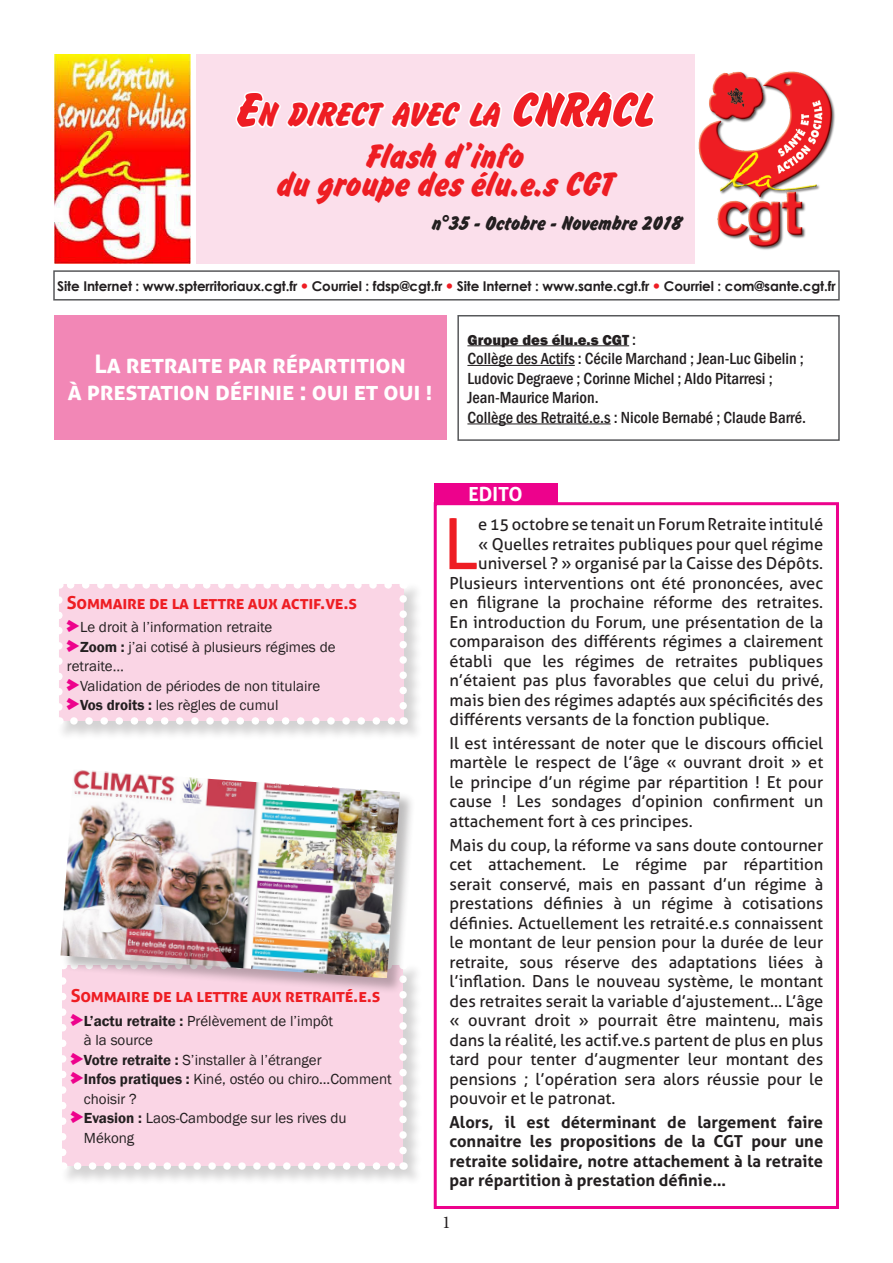
<style>
.page{position:relative;width:893px;height:1263px;background:#fff}
.page>*{position:absolute;margin:0;border:0;box-sizing:border-box;transform-origin:0 0}
.txt_courant{font:70.65px "Aller";color:#ee1d23}
.t1{font:36px/28.5px "Brush Hand New";color:#ee1d23;text-align:center}
.t2{font:35.7px "Brush Hand New";color:#ee1d23}
.accroche_couv{font:700 25.5px/27px "Aller";color:#fff;text-align:center}
.t3{font:21px "Brush Hand New";color:#231f20}
.t4{font:700 19.5px "Aller";color:#fff}
.intertitre{font:700 18px "Aller";color:#ee1d23}
.t5{font:18px "Minion Pro";color:#231f20}
.txt_courant-2{font:16.5px/19.5px "Aller";color:#231f20;text-align:justify}
.t6{font:500 condensed 16.5px/19.5px "Franklin Gothic";color:#231f20}
.txt_courant-3{font:700 16.5px/19.5px "Aller";color:#231f20;text-align:justify}
.txt_encadré{font:15px/19.5px "Franklin Gothic";color:#231f20}
.t7{font:800 15px "Franklin Gothic";color:#231f20}
.t8{font:700 13.5px "Century Gothic";letter-spacing:-.01em;color:#231f20}
.s1{font-size:51px}
.s2{font-weight:500;font-stretch:condensed;font-size:16.5px}
.s3{font-family:"Arrowstfb";color:#ed028c}
.s4{font-weight:600}
</style>
<div class="page">
<div style="left:434px;top:502px;width:405px;height:707px;border:3px solid #ed028c"></div>
<img style="left:55px;top:54px;width:135px;height:210px">
<img style="left:698px;top:71px;width:137px;height:179px">
<div style="left:197px;top:54px;width:498px;height:210px;background:#fbdfeb"></div>
<svg style="left:235px;top:91px;width:267px;height:38px"></svg>
<svg style="left:512px;top:90px;width:143px;height:39px"></svg>
<div style="left:53px;top:270px;width:787px;height:31px;border:2px solid #57585a"></div>
<hr style="left:467px;top:345px;width:162px;height:1px;background:#231f20">
<hr style="left:467px;top:365px;width:108px;height:1px;background:#231f20">
<hr style="left:467px;top:423px;width:144px;height:1px;background:#231f20">
<div style="left:457px;top:315px;width:383px;height:126px;border:2px solid #57585a"></div>
<div style="left:54px;top:315px;width:392px;height:125px;background:#f287b6"></div>
<div style="left:434px;top:483px;width:123px;height:22px;background:#ed028c"></div>
<div style="left:56px;top:582px;width:367px;height:159px;background:#231f20;opacity:.2"></div>
<div style="left:59px;top:585px;width:344px;height:136px;background:#fad5e5"></div>
<svg style="left:74px;top:717px;width:322px;height:8px"></svg>
<svg style="left:66px;top:582px;width:322px;height:7px"></svg>
<svg style="left:56px;top:600px;width:7px;height:125px"></svg>
<svg style="left:399px;top:582px;width:8px;height:124px"></svg>
<div style="left:60px;top:962px;width:363px;height:224px;background:#231f20;opacity:.2"></div>
<div style="left:63px;top:965px;width:340px;height:201px;background:#fad5e5"></div>
<svg style="left:78px;top:1162px;width:318px;height:8px"></svg>
<svg style="left:60px;top:981px;width:6px;height:189px"></svg>
<svg style="left:399px;top:995px;width:8px;height:155px"></svg>
<div style="left:61px;top:770px;width:355px;height:225px;background:#231f20;opacity:.3"></div>
<img style="left:60px;top:770px;width:340px;height:208px">
<p class="t2" style="left:238px;top:92px;width:418px"><span class="s1">E</span>N DIRECT AVEC LA <span class="s1">CNRACL</span></p>
<p class="t1" style="left:277px;top:141px;width:338px">Flash d’info<br>du groupe des élu.e.s CGT</p>
<p class="t3" style="left:432px;top:210px;width:252px">n°35 - Octobre - Novembre 2018</p>
<p class="t8" style="left:57px;top:275px;width:780px">Site Internet : www.spterritoriaux.cgt.fr Courriel : fdsp@cgt.fr Site Internet : www.sante.cgt.fr Courriel : com@sante.cgt.fr</p>
<p class="accroche_couv" style="left:68px;top:351px;width:367px">La retraite par répartition<br>à prestation définie : oui et oui !</p>
<p class="t7" style="left:467px;top:330px;width:170px">Groupe des élu.e.s CGT <span class="s2">:</span></p>
<p class="t6" style="left:467px;top:349px;width:338px">Collège des Actifs : Cécile Marchand ; Jean-Luc Gibelin ;<br>Ludovic Degraeve ; Corinne Michel ; Aldo Pitarresi ;<br>Jean-Maurice Marion.</p>
<p class="t6" style="left:467px;top:407px;width:340px">Collège des Retraité.e.s : Nicole Bernabé ; Claude Barré.</p>
<p class="intertitre" style="left:67px;top:591px;width:291px">Sommaire de la lettre aux actif.ve.s</p>
<p class="txt_encadré" style="left:67px;top:618px;width:207px"><span class="s3">p</span>Le droit à l’information retraite</p>
<p class="txt_encadré" style="left:67px;top:637px;width:270px"><span class="s3">p</span><span class="s4">Zoom :</span> j’ai cotisé à plusieurs régimes de retraite…</p>
<p class="txt_encadré" style="left:67px;top:676px;width:255px"><span class="s3">p</span>Validation de périodes de non titulaire</p>
<p class="txt_encadré" style="left:67px;top:696px;width:213px"><span class="s3">p</span><span class="s4">Vos droits :</span> les règles de cumul</p>
<p class="intertitre" style="left:71px;top:984px;width:311px">Sommaire de la lettre aux retraité.e.s</p>
<p class="txt_encadré" style="left:84px;top:1011px;width:251px;text-indent:-13px"><span class="s3">p</span><span class="s4">L’actu retraite :</span> Prélèvement de l’impôt à la source</p>
<p class="txt_encadré" style="left:71px;top:1050px;width:252px"><span class="s3">p</span><span class="s4">Votre retraite :</span> S’installer à l’étranger</p>
<p class="txt_encadré" style="left:84px;top:1070px;width:309px;text-indent:-13px"><span class="s3">p</span><span class="s4">Infos pratiques :</span> Kiné, ostéo ou chiro...Comment choisir ?</p>
<p class="txt_encadré" style="left:84px;top:1109px;width:264px;text-indent:-13px"><span class="s3">p</span><span class="s4">Evasion :</span> Laos-Cambodge sur les rives du<br>Mékong</p>
<p class="t4" style="left:468px;top:482px;width:56px">EDITO</p>
<p class="txt_courant" style="left:443px;top:501px;width:36px">L</p>
<p class="txt_courant-2" style="left:478px;top:514px;width:346px">e 15 octobre se tenait un Forum Retraite intitulé</p>
<p class="txt_courant-2" style="left:478px;top:534px;width:346px">« Quelles retraites publiques pour quel régime</p>
<p class="txt_courant-2" style="left:478px;top:553px;width:346px">universel ? » organisé par la Caisse des Dépôts.</p>
<p class="txt_courant-2" style="left:449px;top:573px;width:375px">Plusieurs interventions ont été prononcées, avec</p>
<p class="txt_courant-2" style="left:449px;top:592px;width:375px">en filigrane la prochaine réforme des retraites.</p>
<p class="txt_courant-2" style="left:449px;top:612px;width:375px">En introduction du Forum, une présentation de la</p>
<p class="txt_courant-2" style="left:449px;top:631px;width:375px">comparaison des différents régimes a clairement</p>
<p class="txt_courant-2" style="left:449px;top:651px;width:375px">établi que les régimes de retraites publiques</p>
<p class="txt_courant-2" style="left:449px;top:670px;width:375px">n’étaient pas plus favorables que celui du privé,</p>
<p class="txt_courant-2" style="left:449px;top:690px;width:375px">mais bien des régimes adaptés aux spécificités des</p>
<p class="txt_courant-2" style="left:449px;top:709px;width:322px">différents versants de la fonction publique.</p>
<p class="txt_courant-2" style="left:449px;top:733px;width:375px">Il est intéressant de noter que le discours officiel martèle le respect de l’âge « ouvrant droit » et le principe d’un régime par répartition ! Et pour cause ! Les sondages d’opinion confirment un attachement fort à ces principes.</p>
<p class="txt_courant-2" style="left:449px;top:835px;width:375px">Mais du coup, la réforme va sans doute contourner cet attachement. Le régime par répartition serait conservé, mais en passant d’un régime à prestations définies à un régime à cotisations définies. Actuellement les retraité.e.s connaissent le montant de leur pension pour la durée de leur retraite, sous réserve des adaptations liées à l’inflation. Dans le nouveau système, le montant des retraites serait la variable d’ajustement… L’âge « ouvrant droit » pourrait être maintenu, mais dans la réalité, les actif.ve.s partent de plus en plus tard pour tenter d’augmenter leur montant des pensions ; l’opération sera alors réussie pour le pouvoir et le patronat.</p>
<p class="txt_courant-3" style="left:449px;top:1112px;width:375px">Alors, il est déterminant de largement faire connaitre les propositions de la CGT pour une retraite solidaire, notre attachement à la retraite par répartition à prestation définie…</p>
<p class="t5" style="left:442px;top:1210px;width:10px">1</p>
</div>
